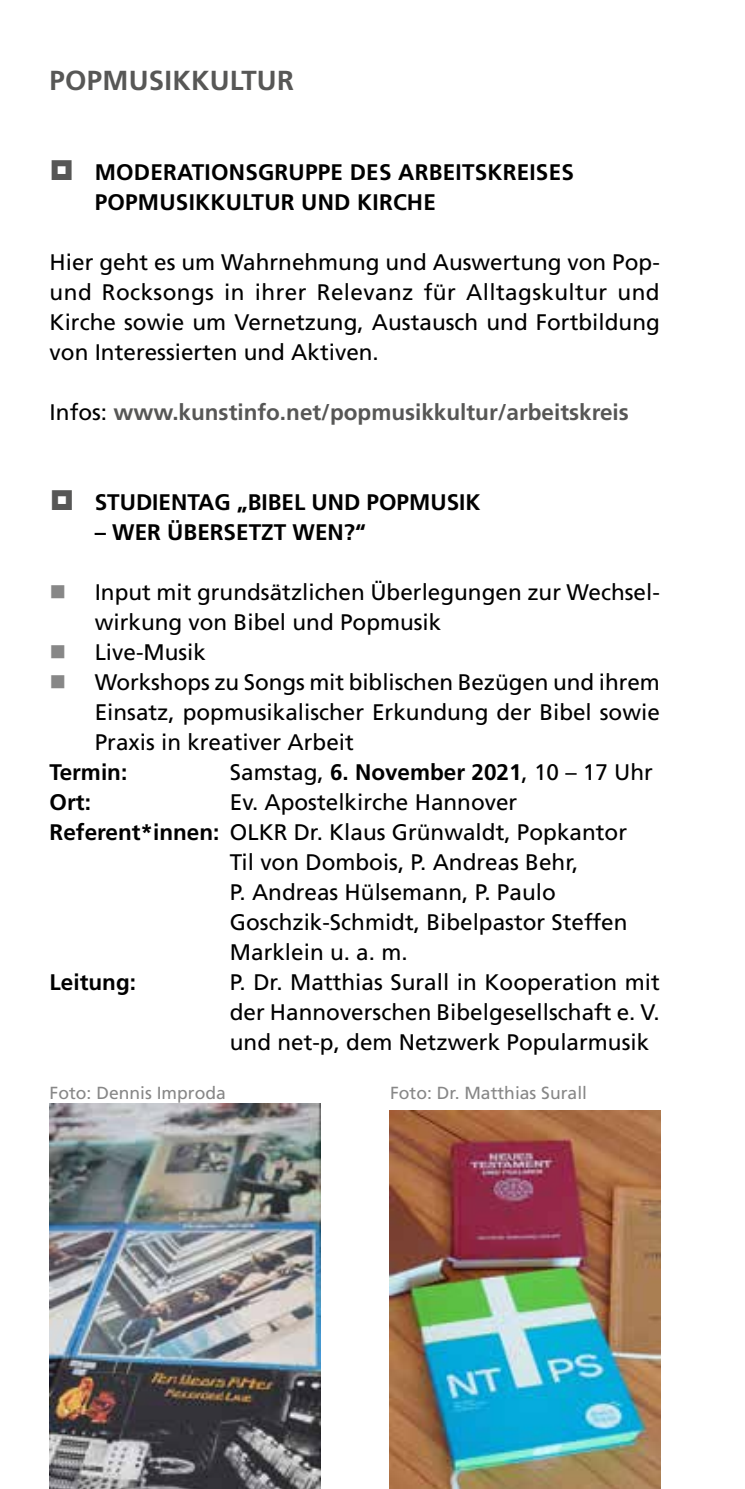
<style>
.page{position:relative;width:745px;height:1489px;background:#fff}
.page>*{position:absolute;margin:0;border:0;box-sizing:border-box;transform-origin:0 0}
.t1{font:700 27.5px "Frutiger LT Com";letter-spacing:.01em;color:#575756}
.t2{font:22.5px/30px "Frutiger LT Com";color:#000;text-align:justify}
.t3{font:700 22.5px/30px "Frutiger LT Com";letter-spacing:.005em;color:#000}
.t4{font:700 22.5px "Frutiger LT Com";color:#575756}
.t5{font:17.5px "Frutiger LT Com";color:#878787}
.s1{font-weight:400;color:#000}
.s2{color:#878787}
.s3{font-weight:700}
</style>
<div class="page">
<img style="left:50px;top:1103px;width:270px;height:385px">
<img style="left:389px;top:1110px;width:271px;height:378px">
<p class="t1" style="left:50px;top:64px;width:246px">POPMUSIKKULTUR</p>
<p class="t3" style="left:95px;top:157px;width:480px">MODERATIONSGRUPPE DES ARBEITSKREISES<br>POPMUSIKKULTUR UND KIRCHE</p>
<p class="t2" style="left:50px;top:247px;width:611px">Hier geht es um Wahrnehmung und Auswertung von Pop&shy;und Rocksongs in ihrer Relevanz für Alltagskultur und Kirche sowie um Vernetzung, Austausch und Fortbildung von Interessierten und Aktiven.</p>
<p class="t4" style="left:50px;top:399px;width:580px"><span class="s1">Infos:</span> www.kunstinfo.net/popmusikkultur/arbeitskreis</p>
<p class="t3" style="left:95px;top:487px;width:387px">STUDIENTAG „BIBEL UND POPMUSIK</p>
<p class="t3" style="left:95px;top:517px;width:272px">– WER ÜBERSETZT WEN?“</p>
<p class="t2" style="left:95px;top:577px;width:566px;text-indent:-45px"><span class="s2">■</span> Input mit grundsätzlichen Überlegungen zur Wechsel&shy;wirkung von Bibel und Popmusik</p>
<p class="t2" style="left:50px;top:637px;width:158px"><span class="s2">■</span> Live-Musik</p>
<p class="t2" style="left:95px;top:667px;width:566px;text-indent:-45px"><span class="s2">■</span> Workshops zu Songs mit biblischen Bezügen und ihrem Einsatz, popmusikalischer Erkundung der Bibel sowie Praxis in kreativer Arbeit</p>
<p class="t3" style="left:50px;top:757px;width:79px">Termin:</p>
<p class="t2" style="left:230px;top:757px;width:424px">Samstag, <span class="s3">6. November 2021</span>, 10 – 17 Uhr</p>
<p class="t3" style="left:50px;top:787px;width:43px">Ort:</p>
<p class="t2" style="left:230px;top:787px;width:289px">Ev. Apostelkirche Hannover</p>
<p class="t2" style="left:50px;top:817px;width:578px"><span class="s3">Referent*innen:</span> OLKR Dr. Klaus Grünwaldt, Popkantor</p>
<p class="t2" style="left:230px;top:847px;width:350px">Til von Dombois, P. Andreas Behr,</p>
<p class="t2" style="left:230px;top:877px;width:327px">P. Andreas Hülsemann, P. Paulo</p>
<p class="t2" style="left:230px;top:907px;width:399px">Goschzik-Schmidt, Bibelpastor Steffen</p>
<p class="t2" style="left:230px;top:937px;width:179px">Marklein u. a. m.</p>
<p class="t3" style="left:50px;top:967px;width:88px">Leitung:</p>
<p class="t2" style="left:230px;top:967px;width:431px">P. Dr. Matthias Surall in Kooperation mit der Hannoverschen Bibelgesellschaft e. V. und net-p, dem Netzwerk Popularmusik</p>
<p class="t5" style="left:50px;top:1082px;width:177px">Foto: Dennis Improda</p>
<p class="t5" style="left:390px;top:1082px;width:198px">Foto: Dr. Matthias Surall</p>
</div>
